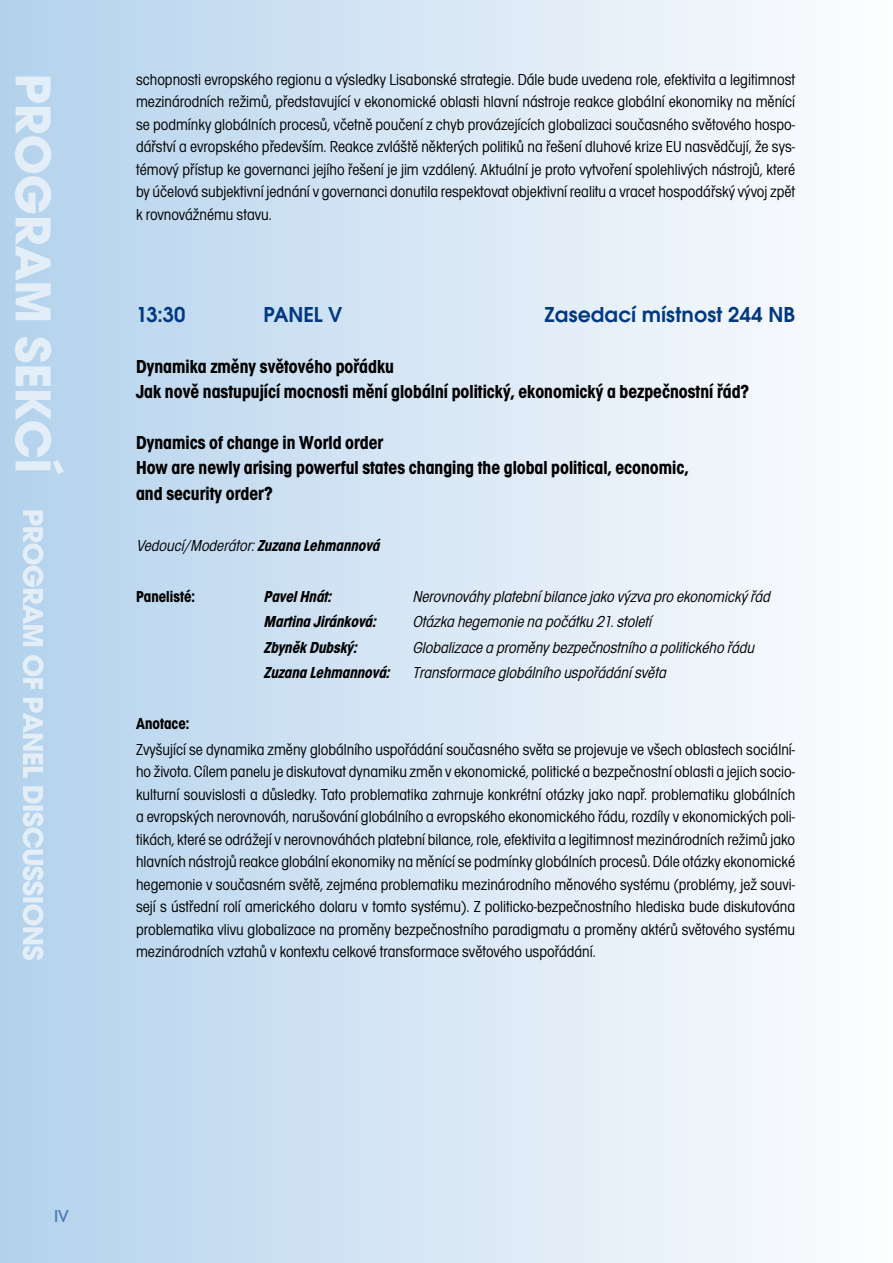
<style>
.page{position:relative;width:893px;height:1263px;background:#fff}
.page>*{position:absolute;margin:0;border:0;box-sizing:border-box;transform-origin:0 0}
.t1{font:600 22.5px "Avant Garde Gothic Itc TCE";color:#003882}
.t2{font:700 condensed 19.5px/25.5px "Avant Garde Gothic Itc TCE";color:#000}
.t3{font:500 18px "Avant Garde Gothic Itc TCE";color:#4977b6}
.t4{font:condensed 16.5px/22.5px "Avant Garde Gothic Itc TCE";color:#000;text-align:justify}
.t5{font:italic condensed 16.5px/25.5px "Avant Garde Gothic Itc TCE";color:#000}
.t6{font:italic 700 condensed 16.5px "Avant Garde Gothic Itc TCE";color:#000}
.t7{font:700 condensed 16.5px "Avant Garde Gothic Itc TCE";color:#000}
.s1{font-weight:700}
</style>
<div class="page">
<div style="left:0;top:0;width:893px;height:1263px;background:linear-gradient(to right,#b4d2ec,#fefefe)"></div>
<svg style="left:15px;top:77px;width:49px;height:883px;background:#c3dbef"></svg>
<p class="t4" style="left:136px;top:68px;width:661px">schopnosti evropského regionu a výsledky Lisabonské strategie. Dále bude uvedena role, efektivita a legitimnost mezinárodních režimů, představující v ekonomické oblasti hlavní nástroje reakce globální ekonomiky na měnící se podmínky globálních procesů, včetně poučení z chyb provázejících globalizaci současného světového hospo&shy;dářství a evropského především. Reakce zvláště některých politiků na řešení dluhové krize EU nasvědčují, že sys&shy;témový přístup ke governanci jejího řešení je jim vzdálený. Aktuální je proto vytvoření spolehlivých nástrojů, které by účelová subjektivní jednání v governanci donutila respektovat objektivní realitu a vracet hospodářský vývoj zpět k rovnovážnému stavu.</p>
<h1 class="t1" style="left:136px;top:301px;width:51px">13:30</h1>
<h1 class="t1" style="left:264px;top:301px;width:80px">PANEL V</h1>
<h1 class="t1" style="left:545px;top:301px;width:252px">Zasedací místnost 244 NB</h1>
<p class="t2" style="left:136px;top:353px;width:615px">Dynamika změny světového pořádku<br>Jak nově nastupující mocnosti mění globální politický, ekonomický a bezpečnostní řád?</p>
<p class="t2" style="left:136px;top:430px;width:554px">Dynamics of change in World order<br>How are newly arising powerful states changing the global political, economic, and security order?</p>
<p class="t5" style="left:136px;top:533px;width:249px">Vedoucí/Moderátor:<span class="s1">ZuzanaLehmannová</span></p>
<p class="t7" style="left:136px;top:587px;width:60px">Panelisté:</p>
<p class="t6" style="left:264px;top:587px;width:73px">PavelHnát:</p>
<p class="t5" style="left:412px;top:584px;width:363px">Nerovnováhyplatební bilancejako výzva pro ekonomickýřád</p>
<p class="t6" style="left:264px;top:612px;width:118px">MartinaJiránková:</p>
<p class="t5" style="left:412px;top:609px;width:241px">Otázka hegemoniena počátku 21.století</p>
<p class="t6" style="left:264px;top:638px;width:99px">ZbyněkDubský:</p>
<p class="t5" style="left:264px;top:635px;width:496px;text-indent:149px">Globalizacea proměnybezpečnostního a politického řádu<br><span class="s1">ZuzanaLehmannová:</span> Transformaceglobálního uspořádání světa</p>
<p class="t7" style="left:136px;top:714px;width:55px">Anotace:</p>
<p class="t4" style="left:136px;top:738px;width:661px">Zvyšující se dynamika změny globálního uspořádání současného světa se projevuje ve všech oblastech sociální&shy;ho života. Cílem panelu je diskutovat dynamiku změn v ekonomické, politické a bezpečnostní oblasti a jejich socio&shy;kulturní souvislosti a důsledky. Tato problematika zahrnuje konkrétní otázky jako např. problematiku globálních a evropských nerovnováh, narušování globálního a evropského ekonomického řádu, rozdíly v ekonomických poli&shy;tikách, které se odrážejí v nerovnováhách platební bilance, role, efektivita a legitimnost mezinárodních režimů jako hlavních nástrojů reakce globální ekonomiky na měnící se podmínky globálních procesů. Dále otázky ekonomické hegemonie v současném světě, zejména problematiku mezinárodního měnového systému (problémy, jež souvi&shy;sejí s ústřední rolí amerického dolaru v tomto systému). Z politicko-bezpečnostního hlediska bude diskutována problematika vlivu globalizace na proměny bezpečnostního paradigmatu a proměny aktérů světového systému mezinárodních vztahů v kontextu celkové transformace světového uspořádání.</p>
<p class="t3" style="left:54px;top:1206px;width:16px">IV</p>
</div>
